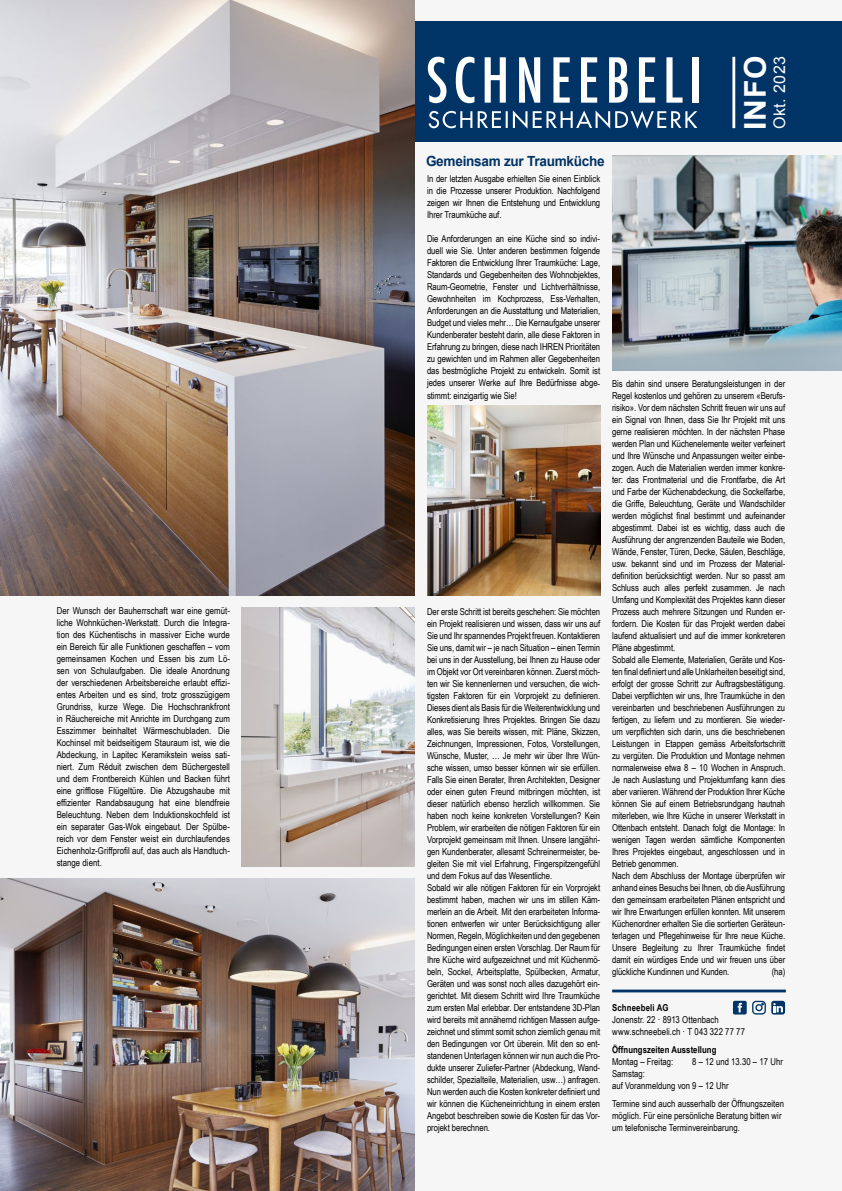
<style>
.page{position:relative;width:842px;height:1191px;background:#f6f6f6}
.page>*{position:absolute;margin:0;border:0;box-sizing:border-box;transform-origin:0 0}
.t1{font:500 condensed 60.2px "Futura";letter-spacing:.095em;color:#fff}
.t2{font:700 30px "Arial";color:#fff}
.t3{font:16px "Arial";letter-spacing:.03em;color:#fff}
.t4{font:700 14px "Arial";letter-spacing:-.02em;color:#036}
.t5{font:9.5px/12px "Arial Narrow";letter-spacing:-.005em;color:#000}
.t6{font:700 9.5px "Arial Narrow";letter-spacing:.005em;color:#000}
</style>
<div class="page">
<div style="left:0;top:21px;width:842px;height:121px;background:#036"></div>
<hr style="left:732px;top:57px;width:3px;height:71px;background:#fff">
<svg style="left:429px;top:110px;width:268px;height:19px"></svg>
<img style="left:0;top:878px;width:415px;height:313px">
<img style="left:0;top:0;width:415px;height:595px">
<img style="left:242px;top:607px;width:173px;height:259px">
<img style="left:427px;top:405px;width:173px;height:190px">
<img style="left:612px;top:156px;width:230px;height:214px">
<hr style="left:612px;top:989px;width:174px;height:3px;background:#036">
<div style="left:772px;top:1001px;width:12px;height:12px;background:#036;border-radius:2px"></div>
<div style="left:771px;top:1000px;width:14px;height:14px;border:1px solid #036;border-radius:2px"></div>
<svg style="left:773px;top:1003px;width:10px;height:9px"></svg>
<div style="left:752px;top:1000px;width:14px;height:14px;border:1px solid #036;border-radius:3px"></div>
<div style="left:755px;top:1004px;width:8px;height:7px;border:1px solid #036;border-radius:50%"></div>
<div style="left:734px;top:1001px;width:12px;height:12px;background:#036"></div>
<div style="left:733px;top:1000px;width:14px;height:14px;border:1px solid #036"></div>
<svg style="left:738px;top:1002px;width:4px;height:10px"></svg>
<p class="t5" style="left:57px;top:604px;width:175px;text-align:justify">Der Wunsch der Bauherrschaft war eine gemüt&shy;liche Wohnküchen-Werkstatt. Durch die Integra&shy;tion des Küchentischs in massiver Eiche wurde ein Bereich für alle Funktionen geschaffen – vom gemeinsamen Kochen und Essen bis zum Lö&shy;sen von Schulaufgaben. Die ideale Anordnung der verschiedenen Arbeitsbereiche erlaubt effizi&shy;entes Arbeiten und es sind, trotz grosszügigem Grundriss, kurze Wege. Die Hochschrankfront in Räuchereiche mit Anrichte im Durchgang zum Esszimmer beinhaltet Wärmeschubladen. Die Kochinsel mit beidseitigem Stauraum ist, wie die Abdeckung, in Lapitec Keramikstein weiss sati&shy;niert. Zum Réduit zwischen dem Büchergestell und dem Frontbereich Kühlen und Backen führt eine grifflose Flügeltüre. Die Abzugshaube mit effizienter Randabsaugung hat eine blendfreie Beleuchtung. Neben dem Induktionskochfeld ist ein separater Gas-Wok eingebaut. Der Spülbe&shy;reich vor dem Fenster weist ein durchlaufendes Eichenholz-Griffprofil auf, das auch als Handtuch&shy;stange dient.</p>
<h1 class="t1" style="left:426px;top:42px;width:277px">SCHNEEBELI</h1>
<h3 class="t4" style="left:426px;top:152px;width:180px">Gemeinsam zur Traumküche</h3>
<h2 class="t2" style="left:735px;top:130px;width:76px;rotate:-90deg">INFO</h2>
<h3 class="t3" style="left:769px;top:129px;width:75px;rotate:-90deg">Okt. 2023</h3>
<p class="t5" style="left:427px;top:173px;width:175px;text-align:justify">In der letzten Ausgabe erhielten Sie einen Einblick in die Prozesse unserer Produktion. Nachfolgend zeigen wir Ihnen die Entstehung und Entwicklung Ihrer Traumküche auf.</p>
<p class="t5" style="left:427px;top:233px;width:175px;text-align:justify">Die Anforderungen an eine Küche sind so indivi&shy;duell wie Sie. Unter anderen bestimmen folgende Faktoren die Entwicklung Ihrer Traumküche: Lage, Standards und Gegebenheiten des Wohnobjektes, Raum-Geometrie, Fenster und Lichtverhältnisse, Gewohnheiten im Kochprozess, Ess-Verhalten, Anforderungen an die Ausstattung und Materialien, Budget und vieles mehr… Die Kernaufgabe unserer Kundenberater besteht darin, alle diese Faktoren in Erfahrung zu bringen, diese nach IHREN Prioritäten zu gewichten und im Rahmen aller Gegebenheiten das bestmögliche Projekt zu entwickeln. Somit ist jedes unserer Werke auf Ihre Bedürfnisse abge&shy;stimmt: einzigartig wie Sie!</p>
<p class="t5" style="left:427px;top:605px;width:175px">Der erste Schritt ist bereits geschehen: Sie möchten ein Projekt realisieren und wissen, dass wir uns auf Sie und Ihr spannendes Projekt freuen. Kontaktieren Sie uns, damit wir – je nach Situation – einen Termin bei uns in der Ausstellung, bei Ihnen zu Hause oder im Objekt vor Ort vereinbaren können. Zuerst möch&shy;ten wir Sie kennenlernen und versuchen, die wich&shy;tigsten Faktoren für ein Vorprojekt zu definieren.<br>Dieses dient als Basis für die Weiterentwicklung und Konkretisierung Ihres Projektes. Bringen Sie dazu alles, was Sie bereits wissen, mit: Pläne, Skizzen, Zeichnungen, Impressionen, Fotos, Vorstellungen, Wünsche, Muster, … Je mehr wir über Ihre Wün&shy;sche wissen, umso besser können wir sie erfüllen.<br>Falls Sie einen Berater, Ihren Architekten, Designer oder einen guten Freund mitbringen möchten, ist dieser natürlich ebenso herzlich willkommen. Sie haben noch keine konkreten Vorstellungen? Kein Problem, wir erarbeiten die nötigen Faktoren für ein Vorprojekt gemeinsam mit Ihnen. Unsere langjähri&shy;gen Kundenberater, allesamt Schreinermeister, be&shy;gleiten Sie mit viel Erfahrung, Fingerspitzengefühl und dem Fokus auf das Wesentliche.<br>Sobald wir alle nötigen Faktoren für ein Vorprojekt bestimmt haben, machen wir uns im stillen Käm&shy;merlein an die Arbeit. Mit den erarbeiteten Informa&shy;tionen entwerfen wir unter Berücksichtigung aller Normen, Regeln, Möglichkeiten und den gegebenen Bedingungen einen ersten Vorschlag. Der Raum für Ihre Küche wird aufgezeichnet und mit Küchenmö&shy;beln, Sockel, Arbeitsplatte, Spülbecken, Armatur, Geräten und was sonst noch alles dazugehört ein&shy;gerichtet. Mit diesem Schritt wird Ihre Traumküche zum ersten Mal erlebbar. Der entstandene 3D-Plan wird bereits mit annähernd richtigen Massen aufge&shy;zeichnet und stimmt somit schon ziemlich genau mit den Bedingungen vor Ort überein. Mit den so ent&shy;standenen Unterlagen können wir nun auch die Pro&shy;dukte unserer Zuliefer-Partner (Abdeckung, Wand&shy;schilder, Spezialteile, Materialien, usw…) anfragen.<br>Nun werden auch die Kosten konkreter definiert und wir können die Kücheneinrichtung in einem ersten Angebot beschreiben sowie die Kosten für das Vor&shy;projekt berechnen.</p>
<p class="t5" style="left:612px;top:377px;width:175px">Bis dahin sind unsere Beratungsleistungen in der Regel kostenlos und gehören zu unserem «Berufs&shy;risiko». Vor dem nächsten Schritt freuen wir uns auf ein Signal von Ihnen, dass Sie Ihr Projekt mit uns gerne realisieren möchten. In der nächsten Phase werden Plan und Küchenelemente weiter verfeinert und Ihre Wünsche und Anpassungen weiter einbe&shy;zogen. Auch die Materialien werden immer konkre&shy;ter: das Frontmaterial und die Frontfarbe, die Art und Farbe der Küchenabdeckung, die Sockelfarbe, die Griffe, Beleuchtung, Geräte und Wandschilder werden möglichst final bestimmt und aufeinander abgestimmt. Dabei ist es wichtig, dass auch die Ausführung der angrenzenden Bauteile wie Boden, Wände, Fenster, Türen, Decke, Säulen, Beschläge, usw. bekannt sind und im Prozess der Material&shy;definition berücksichtigt werden. Nur so passt am Schluss auch alles perfekt zusammen. Je nach Umfang und Komplexität des Projektes kann dieser Prozess auch mehrere Sitzungen und Runden er&shy;fordern. Die Kosten für das Projekt werden dabei laufend aktualisiert und auf die immer konkreteren Pläne abgestimmt.<br>Sobald alle Elemente, Materialien, Geräte und Kos&shy;ten final definiert und alle Unklarheiten beseitigt sind, erfolgt der grosse Schritt zur Auftragsbestätigung.<br>Dabei verpflichten wir uns, Ihre Traumküche in den vereinbarten und beschriebenen Ausführungen zu fertigen, zu liefern und zu montieren. Sie wieder&shy;um verpflichten sich darin, uns die beschriebenen Leistungen in Etappen gemäss Arbeitsfortschritt zu vergüten. Die Produktion und Montage nehmen normalerweise etwa 8 – 10 Wochen in Anspruch.<br>Je nach Auslastung und Projektumfang kann dies aber variieren. Während der Produktion Ihrer Küche können Sie auf einem Betriebsrundgang hautnah miterleben, wie Ihre Küche in unserer Werkstatt in Ottenbach entsteht. Danach folgt die Montage: In wenigen Tagen werden sämtliche Komponenten Ihres Projektes eingebaut, angeschlossen und in Betrieb genommen.<br>Nach dem Abschluss der Montage überprüfen wir anhand eines Besuchs bei Ihnen, ob die Ausführung den gemeinsam erarbeiteten Plänen entspricht und wir Ihre Erwartungen erfüllen konnten. Mit unserem Küchenordner erhalten Sie die sortierten Geräteun&shy;terlagen und Pflegehinweise für Ihre neue Küche.<br>Unsere Begleitung zu Ihrer Traumküche findet damit ein würdiges Ende und wir freuen uns über glückliche Kundinnen und Kunden.</p>
<p class="t5" style="left:772px;top:965px;width:15px">(ha)</p>
<p class="t6" style="left:612px;top:1000px;width:58px">Schneebeli AG</p>
<p class="t5" style="left:612px;top:1013px;width:134px">Jonenstr. 22 · 8913 Ottenbach www.schneebeli.ch · T 043 322 77 77</p>
<p class="t6" style="left:612px;top:1042px;width:106px">Öffnungszeiten Ausstellung</p>
<p class="t5" style="left:612px;top:1055px;width:63px">Montag – Freitag:</p>
<p class="t5" style="left:692px;top:1055px;width:92px">8 – 12 und 13.30 – 17 Uhr</p>
<p class="t5" style="left:612px;top:1067px;width:118px">Samstag:<br>auf Voranmeldung von 9 – 12 Uhr</p>
<p class="t5" style="left:612px;top:1097px;width:173px">Termine sind auch ausserhalb der Öffnungszeiten möglich. Für eine persönliche Beratung bitten wir um telefonische Terminvereinbarung.</p>
</div>
